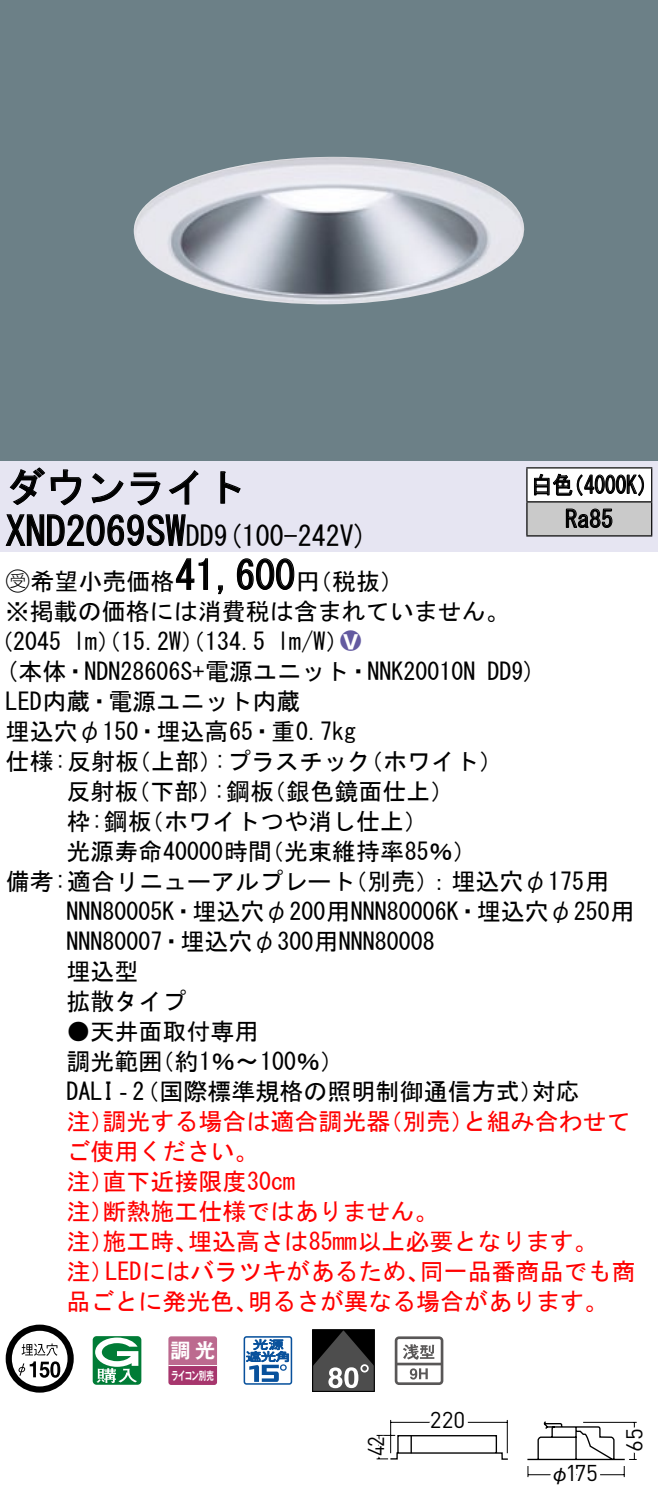
<style>
.page{position:relative;width:658px;height:1512px;background:#fff}
.page>*{position:absolute;margin:0;border:0;box-sizing:border-box;transform-origin:0 0}
.t1{font:40px "MS Gothic";color:#000}
.t2{font:28px "MS Gothic";color:#000}
.t3{font:24px/30px "MS Gothic";color:#000}
.t4{font:24px/30px "MS Gothic";color:#f00}
.t5{font:24px/34px "MS Gothic";color:#000;scale:.88 1}
.t6{font:24px "Ford Classification 1";color:#635aa0}
.t7{font:22.8px "DINOT";color:#000}
.t8{font:22.8px "DINOT";color:#000;scale:.9 1}
.t9{font:20px "Gothic MB101 Pro De Bold 90 pv RKSJ H";color:#fff}
.t10{font:20px "Gothic BBB Pro Medium 90 pv RKSJ H";color:#000}
.t11{font:11.6px "Gothic MB101 Pro De Bold 90 pv RKSJ H";letter-spacing:-.05em;color:#fff;scale:.65 1}
.s1{font-size:28px}
.s2{font-family:"Ford Classification 1"}
.s3{color:#fff}
</style>
<div class="page">
<div style="left:0;top:0;width:658px;height:462px;background:#6c8087"></div>
<img style="left:133px;top:157px;width:392px;height:148px">
<div style="left:0;top:462px;width:658px;height:90px;background:#e6e5f2"></div>
<svg style="left:9px;top:467px;width:73px;height:39px"></svg>
<svg style="left:91px;top:473px;width:33px;height:30px"></svg>
<svg style="left:130px;top:472px;width:30px;height:34px"></svg>
<svg style="left:168px;top:470px;width:30px;height:35px"></svg>
<svg style="left:220px;top:471px;width:21px;height:33px"></svg>
<svg style="left:5px;top:514px;width:181px;height:32px"></svg>
<svg style="left:175px;top:558px;width:33px;height:32px"></svg>
<svg style="left:218px;top:585px;width:5px;height:10px"></svg>
<svg style="left:236px;top:558px;width:59px;height:32px"></svg>
<svg style="left:6px;top:1325px;width:68px;height:68px"></svg>
<svg style="left:50px;top:1361px;width:10px;height:17px"></svg>
<svg style="left:93px;top:1336px;width:48px;height:49px"></svg>
<svg style="left:168px;top:1336px;width:49px;height:49px;background:#b55883"></svg>
<hr style="left:168px;top:1365px;width:49px;height:1px;background:#fff">
<svg style="left:243px;top:1336px;width:49px;height:49px"></svg>
<div style="left:312px;top:1329px;width:62px;height:63px;border:1px solid #000"></div>
<svg style="left:312px;top:1330px;width:62px;height:61px;background:#474747"></svg>
<svg style="left:395px;top:1336px;width:48px;height:49px"></svg>
<div style="left:527px;top:468px;width:124px;height:34px;background:#fff"></div>
<div style="left:527px;top:502px;width:124px;height:34px;background:#cacaca"></div>
<hr style="left:526px;top:467px;width:126px;height:2px;background:#000">
<hr style="left:526px;top:468px;width:1px;height:33px;background:#000">
<hr style="left:651px;top:468px;width:1px;height:33px;background:#000">
<hr style="left:526px;top:501px;width:126px;height:2px;background:#000">
<hr style="left:526px;top:502px;width:1px;height:33px;background:#000">
<hr style="left:651px;top:502px;width:1px;height:33px;background:#000">
<hr style="left:526px;top:535px;width:126px;height:2px;background:#000">
<svg style="left:534px;top:473px;width:110px;height:23px"></svg>
<svg style="left:565px;top:508px;width:47px;height:20px"></svg>
<svg style="left:527px;top:1421px;width:110px;height:57px"></svg>
<svg style="left:376px;top:1420px;width:132px;height:40px"></svg>
<h1 class="t1" style="left:6px;top:467px;width:242px">ダウンライト</h1>
<p class="t2" style="left:214px;top:522px;width:155px">(9 100-242 (V</p>
<h1 class="t1" style="left:6px;top:511px;width:210px">XND2069SW<span class="s1">DD</span></h1>
<h1 class="t1" style="left:175px;top:555px;width:121px">41,600</h1>
<p class="t3" style="left:6px;top:566px;width:505px"><span class="s2">B</span>希望小売価格<br>※掲載の価格には消費税は含まれていません。</p>
<p class="t6" style="left:340px;top:629px;width:22px">2<span class="s3">8</span></p>
<p class="t3" style="left:296px;top:566px;width:109px">（円税抜(</p>
<p class="t3" style="left:277px;top:626px;width:73px">l m (W/</p>
<p class="t3" style="left:-11px;top:626px;width:74px">（2045</p>
<p class="t3" style="left:73px;top:626px;width:193px">lm）（15.2 ）（W 134.5</p>
<p class="t5" style="left:565px;top:468px;width:56px;text-indent:-34px">白色<br>Ra85</p>
<p class="t5" style="left:563px;top:468px;width:110px">（4000 (K</p>
<p class="t3" style="left:6px;top:656px;width:471px">(本体・NDN28606 +S 電源ユニット・NNK20010N</p>
<p class="t3" style="left:6px;top:686px;width:296px">LED内蔵・電源ユニット内蔵</p>
<p class="t3" style="left:6px;top:716px;width:352px">埋込穴φ150・埋込高65・重0.7kg</p>
<p class="t3" style="left:359px;top:746px;width:145px">（ホワイト(</p>
<p class="t3" style="left:487px;top:656px;width:50px">DD (9</p>
<p class="t3" style="left:214px;top:746px;width:158px">:プラスチック</p>
<p class="t3" style="left:6px;top:746px;width:135px">仕様:反射板</p>
<p class="t3" style="left:127px;top:746px;width:97px">（上部）</p>
<p class="t3" style="left:66px;top:776px;width:73px">反射板</p>
<p class="t3" style="left:126px;top:776px;width:97px">（下部）</p>
<p class="t3" style="left:262px;top:776px;width:193px">（銀色鏡面仕上(</p>
<p class="t3" style="left:213px;top:776px;width:62px">:鋼板</p>
<p class="t3" style="left:66px;top:806px;width:87px">枠:鋼板</p>
<p class="t3" style="left:140px;top:806px;width:289px">（ホワイトつや消し仕上(</p>
<p class="t3" style="left:66px;top:836px;width:207px">光源寿命40000時間</p>
<p class="t3" style="left:260px;top:836px;width:218px">（光束維持率85％(</p>
<p class="t3" style="left:66px;top:866px;width:569px;text-indent:-61px">備考:適合リニューアルプレート<br>NNN80005 ・K 埋込穴φ200用NNN80006 ・K 埋込穴φ250用<br>NNN80007・埋込穴φ300用NNN80008<br>埋込型<br>拡散タイプ</p>
<p class="t3" style="left:150px;top:1016px;width:195px;text-indent:-84px">●天井面取付専用<br>（約1％〜100％(</p>
<p class="t3" style="left:343px;top:866px;width:267px">（別売：）埋込穴φ175用</p>
<p class="t3" style="left:66px;top:1046px;width:97px">調光範囲</p>
<p class="t3" style="left:66px;top:1076px;width:478px">DALI‐（2 国際標準規格の照明制御通信方式）</p>
<p class="t4" style="left:462px;top:1106px;width:169px">と組み合わせて</p>
<p class="t3" style="left:531px;top:1076px;width:49px">対応</p>
<p class="t4" style="left:102px;top:1106px;width:289px">調光する場合は適合調光器</p>
<p class="t4" style="left:378px;top:1106px;width:97px">（別売）</p>
<p class="t4" style="left:66px;top:1106px;width:49px">注）</p>
<p class="t4" style="left:66px;top:1136px;width:193px">ご使用ください。</p>
<p class="t4" style="left:102px;top:1166px;width:194px">直下近接限度30cm</p>
<p class="t4" style="left:102px;top:1166px;width:337px;text-indent:-36px">注）<br>断熱施工仕様ではありません。</p>
<p class="t4" style="left:66px;top:1196px;width:49px">注）</p>
<p class="t4" style="left:188px;top:1226px;width:411px">埋込高さは85mm以上必要となります。</p>
<p class="t4" style="left:102px;top:1226px;width:97px">施工時、</p>
<p class="t4" style="left:66px;top:1226px;width:49px">注）</p>
<p class="t4" style="left:66px;top:1256px;width:49px">注）</p>
<p class="t4" style="left:105px;top:1256px;width:326px">LEDにはバラツキがあるため、</p>
<p class="t4" style="left:420px;top:1256px;width:217px">同一品番商品でも商</p>
<p class="t4" style="left:66px;top:1286px;width:193px">品ごとに発光色、</p>
<p class="t4" style="left:248px;top:1286px;width:362px">明るさが異なる場合があります。</p>
<p class="t9" style="left:171px;top:1334px;width:46px">調光</p>
<p class="t11" style="left:171px;top:1365px;width:67px">ライコン別売</p>
<p class="t8" style="left:360px;top:1456px;width:24px;rotate:-90deg">42</p>
<p class="t7" style="left:430px;top:1404px;width:37px">220</p>
<p class="t7" style="left:565px;top:1458px;width:34px">175</p>
<p class="t10" style="left:549px;top:1457px;width:21px">φ</p>
<p class="t7" style="left:619px;top:1452px;width:25px;rotate:-90deg">65</p>
</div>
